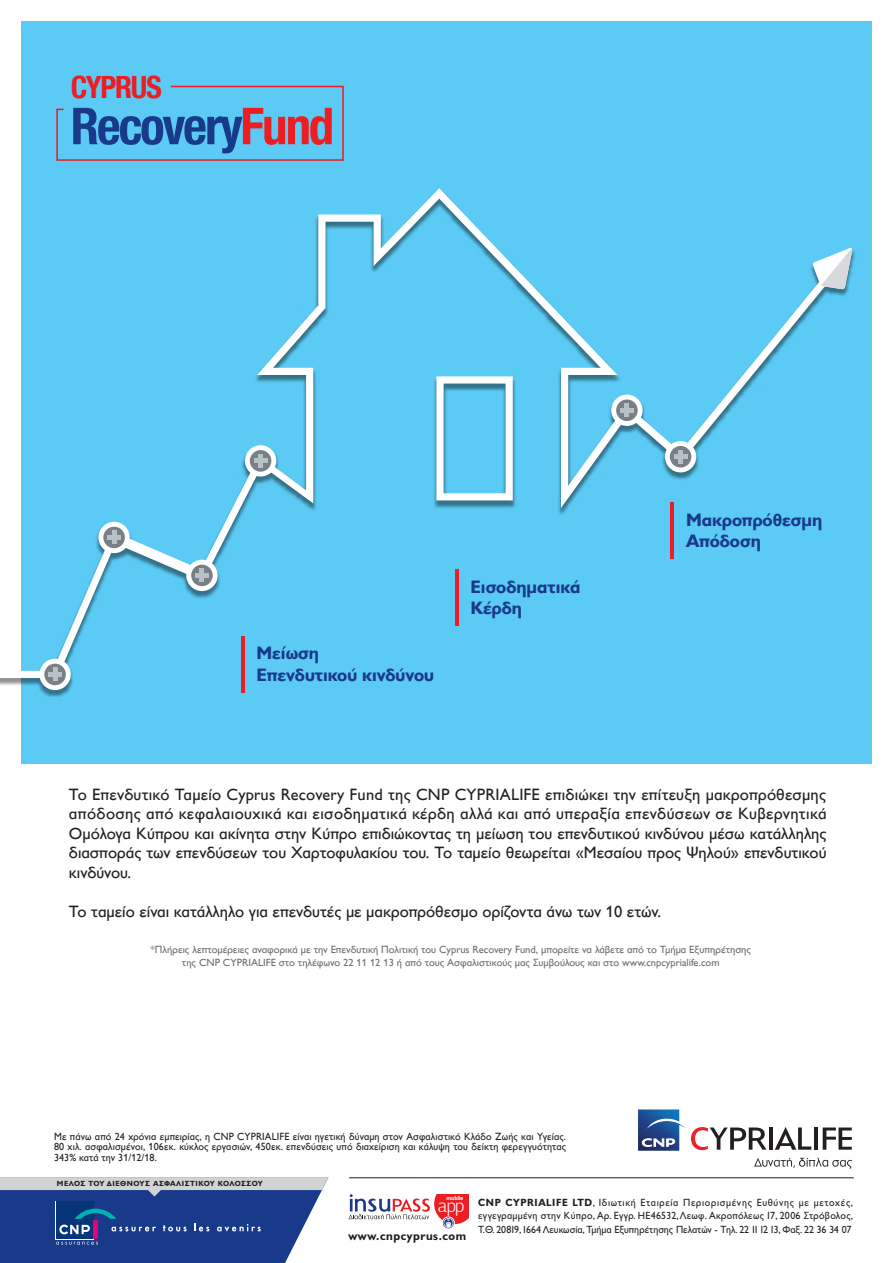
<style>
.page{position:relative;width:893px;height:1263px;background:#fff}
.page>*{position:absolute;margin:0;border:0;box-sizing:border-box;transform-origin:0 0}
.t1{font:700 54.6px "CF Helvetica Cond";letter-spacing:-.04em;color:#19398a}
.t2{font:700 32.85px "CF Helvetica Cond";letter-spacing:-.04em;color:#ed1d24}
.t3{font:300 19.05px "PF Agora Sans Pro";color:#fff}
.t4{font:700 18px/21.3px "Gill Sans Hel TF";color:#19398a}
.t5{font:16.5px/19.5px "Gill Sans Hel TF";color:#231f20;text-align:justify}
.t6{font:700 12px "Gill Sans Hel";letter-spacing:.045em;color:#231f20}
.t7{font:10.5px/10.5px "Gill Sans Hel TF";letter-spacing:.015em;color:#231f20;text-align:justify;scale:.96 1}
.t8{font:10.5px/13.5px "Gill Sans Hel TF";color:#6d6e71;text-align:center}
.t9{font:10.5px/13.5px "Gill Sans Hel";color:#231f20;text-align:justify;scale:.95 1}
.t10{font:700 7.5px "Gill Sans Hel";letter-spacing:.05em;color:#231f20}
.t11{font:700 5.85px "PF Agora Sans Pro";letter-spacing:-.05em;color:#fff}
.s1{color:#ed1d24}
.s2{font-weight:700}
</style>
<div class="page">
<svg style="left:0;top:1177px;width:328px;height:86px;background:#47619e"></svg>
<div style="left:442px;top:1217px;width:13px;height:12px;border:1px solid #fff;border-radius:50%"></div>
<svg style="left:348px;top:1194px;width:121px;height:34px"></svg>
<hr style="left:769px;top:1127px;width:4px;height:23px;background:#231f20">
<svg style="left:775px;top:1127px;width:36px;height:23px"></svg>
<hr style="left:814px;top:1127px;width:4px;height:23px;background:#231f20">
<svg style="left:823px;top:1127px;width:29px;height:23px"></svg>
<svg style="left:638px;top:1109px;width:128px;height:42px"></svg>
<svg style="left:754px;top:1158px;width:98px;height:11px"></svg>
<hr style="left:349px;top:1177px;width:505px;height:1px;background:#231f20">
<div style="left:22px;top:21px;width:850px;height:742px;background:#5bcbf5"></div>
<svg style="left:56px;top:85px;width:288px;height:76px"></svg>
<svg style="left:21px;top:188px;width:819px;height:490px"></svg>
<div style="left:98px;top:522px;width:32px;height:31px;background:#fff;border-radius:50%"></div>
<div style="left:103px;top:527px;width:22px;height:21px;background:#787f87;border-radius:50%"></div>
<hr style="left:112px;top:530px;width:4px;height:14px;background:#b6c2c5">
<hr style="left:107px;top:535px;width:14px;height:4px;background:#b6c2c5">
<div style="left:186px;top:560px;width:32px;height:31px;background:#fff;border-radius:50%"></div>
<div style="left:191px;top:565px;width:22px;height:21px;background:#787f87;border-radius:50%"></div>
<hr style="left:200px;top:568px;width:4px;height:14px;background:#b6c2c5">
<hr style="left:195px;top:573px;width:14px;height:4px;background:#b6c2c5">
<div style="left:245px;top:445px;width:31px;height:31px;background:#fff;border-radius:50%"></div>
<div style="left:250px;top:450px;width:21px;height:22px;background:#787f87;border-radius:50%"></div>
<hr style="left:259px;top:454px;width:4px;height:14px;background:#b6c2c5">
<hr style="left:254px;top:459px;width:14px;height:4px;background:#b6c2c5">
<div style="left:611px;top:395px;width:32px;height:31px;background:#fff;border-radius:50%"></div>
<svg style="left:616px;top:399px;width:22px;height:22px"></svg>
<hr style="left:625px;top:403px;width:4px;height:14px;background:#b6c2c5">
<hr style="left:620px;top:408px;width:14px;height:4px;background:#b6c2c5">
<div style="left:665px;top:441px;width:31px;height:31px;background:#fff;border-radius:50%"></div>
<div style="left:670px;top:446px;width:21px;height:21px;background:#787f87;border-radius:50%"></div>
<hr style="left:679px;top:450px;width:4px;height:14px;background:#b6c2c5">
<hr style="left:674px;top:455px;width:13px;height:4px;background:#b6c2c5">
<svg style="left:39px;top:659px;width:32px;height:31px"></svg>
<div style="left:44px;top:664px;width:22px;height:21px;background:#787f87;border-radius:50%"></div>
<hr style="left:53px;top:667px;width:4px;height:14px;background:#b6c2c5">
<hr style="left:48px;top:672px;width:14px;height:4px;background:#b6c2c5">
<svg style="left:812px;top:248px;width:40px;height:41px"></svg>
<hr style="left:670px;top:503px;width:4px;height:56px;background:#ed1d24">
<hr style="left:455px;top:569px;width:4px;height:57px;background:#ed1d24">
<hr style="left:241px;top:636px;width:3px;height:56px;background:#ed1d24">
<h2 class="t2" style="left:71px;top:69px;width:93px">CYPRUS</h2>
<h1 class="t1" style="left:71px;top:97px;width:265px">Recovery<span class="s1">Fund</span></h1>
<p class="t4" style="left:256px;top:643px;width:179px">Μείωση<br>Επενδυτικού κινδύνου</p>
<p class="t4" style="left:471px;top:576px;width:111px">Eισοδηµατικά<br>Kέρδη</p>
<p class="t4" style="left:686px;top:509px;width:138px">Μακροπρόθεσµη<br>Απόδοση</p>
<p class="t5" style="left:69px;top:785px;width:759px">Το Επενδυτικό Ταµείο Cyprus Recovery Fund της CNP CYPRIALIFE επιδιώκει την επίτευξη µακροπρόθεσµης απόδοσης από κεφαλαιουχικά και εισοδηµατικά κέρδη αλλά και από υπεραξία επενδύσεων σε Κυβερνητικά Οµόλογα Κύπρου και ακίνητα στην Κύπρο επιδιώκοντας τη µείωση του επενδυτικού κινδύνου µέσω κατάλληλης διασποράς των επενδύσεων του Χαρτοφυλακίου του. Το ταµείο θεωρείται «Μεσαίου προς Ψηλού» επενδυτικού κινδύνου.</p>
<p class="t5" style="left:69px;top:902px;width:593px">Το ταµείο είναι κατάλληλο για επενδυτές µε µακροπρόθεσµο ορίζοντα άνω των 10 ετών.</p>
<p class="t8" style="left:150px;top:942px;width:602px">*Πλήρεις λεπτοµέρειες αναφορικά µε την Επενδυτική Πολιτική του Cyprus Recovery Fund, µπορείτε να λάβετε από το Τµήµα Εξυπηρέτησης της CNP CYPRIALIFE στο τηλέφωνο 22 11 12 13 ή από τους Ασφαλιστικούς µας Συµβούλους και στο www.cnpcyprialife.com</p>
<p class="t7" style="left:54px;top:1131px;width:535px">Με πάνω από 24 χρόνια εµπειρίας, η CNP CYPRIALIFE είναι ηγετική δύναµη στον Ασφαλιστικό Κλάδο Ζωής και Υγείας.<br>80 χιλ. ασφαλισµένοι, 106εκ. κύκλος εργασιών, 450εκ. επενδύσεις υπό διαχείριση και κάλυψη του δείκτη φερεγγυότητας 343% κατά την 31/12/18.</p>
<p class="t10" style="left:57px;top:1179px;width:207px">ΜΕΛΟΣ ΤΟΥ ∆ΙΕΘΝΟΥΣ ΑΣΦΑΛΙΣΤΙΚΟΥ ΚΟΛΟΣΣΟΥ</p>
<p class="t11" style="left:447px;top:1194px;width:18px">mobile</p>
<p class="t9" style="left:478px;top:1195px;width:396px"><span class="s2">CNP CYPRIALIFE LTD</span>, Ιδιωτική Εταιρεία Περιορισµένης Ευθύνης µε µετοχές, εγγεγραµµένη στην Κύπρο, Αρ. Εγγρ. HE46532, Λεωφ. Ακροπόλεως 17, 2006 Στρόβολος, Τ.Θ. 20819, 1664 Λευκωσία, Τµήµα Εξυπηρέτησης Πελατών - Τηλ. 22 11 12 13, Φαξ. 22 36 34 07</p>
<p class="t3" style="left:438px;top:1194px;width:28px">app</p>
<p class="t6" style="left:348px;top:1229px;width:119px">www.cnpcyprus.com</p>
</div>
